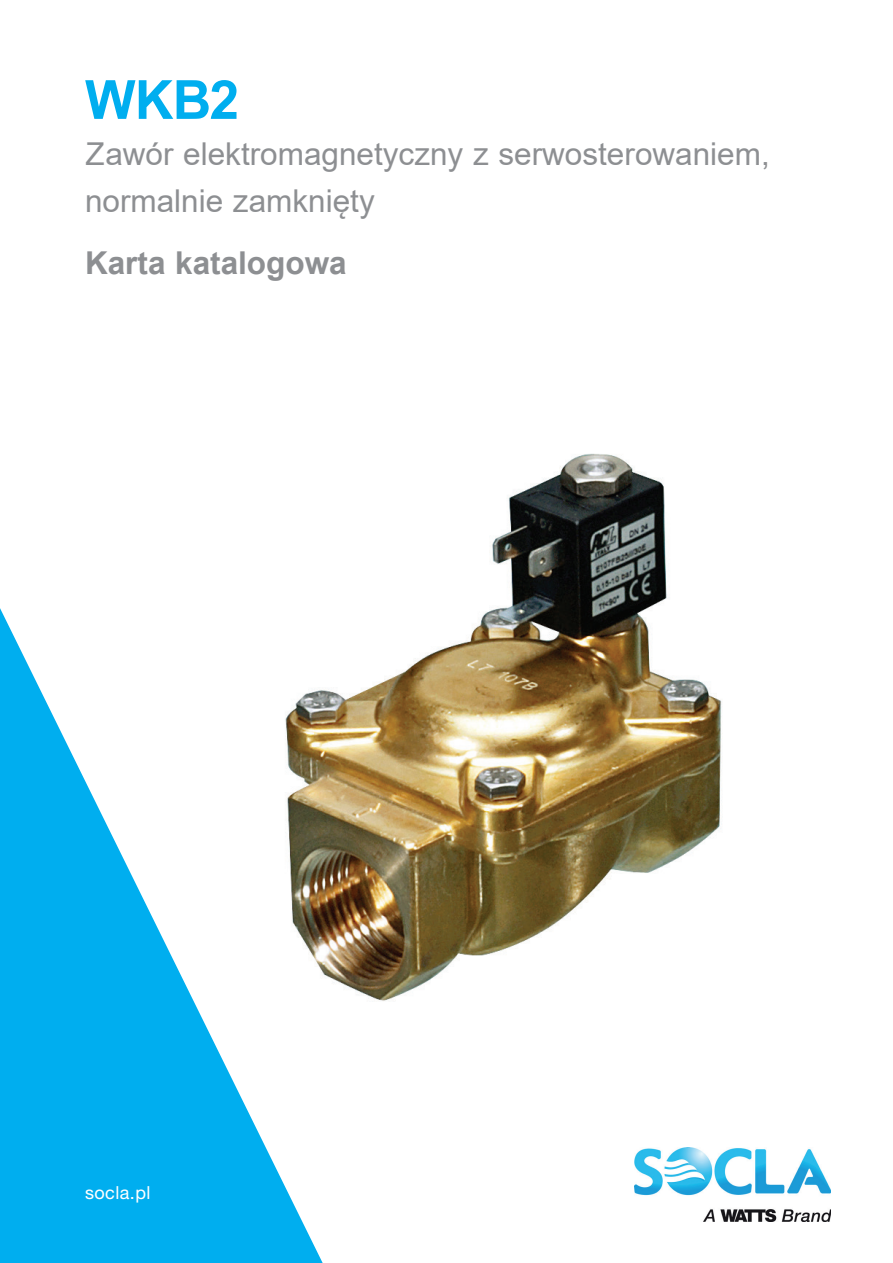
<style>
.page{position:relative;width:893px;height:1263px;background:#fff}
.page>*{position:absolute;margin:0;border:0;box-sizing:border-box;transform-origin:0 0}
.t1{font:700 54px "Arial";color:#00aeef}
.t2{font:31.5px/46.5px "Arial";color:#8d8f92}
.t3{font:700 31.5px "Arial";color:#8d8f92}
.t4{font:18px "Helvetica Neue LT Std";letter-spacing:.025em;color:#fff}
</style>
<div class="page">
<img style="left:634px;top:1147px;width:196px;height:75px">
<svg style="left:0;top:608px;width:323px;height:655px;fill:#00aeef"></svg>
<img style="left:282px;top:453px;width:440px;height:555px">
<h1 class="t1" style="left:85px;top:62px;width:156px">WKB2</h1>
<p class="t2" style="left:85px;top:131px;width:686px">Zawór elektromagnetyczny z serwosterowaniem, normalnie zamknięty</p>
<p class="t3" style="left:85px;top:241px;width:263px">Karta katalogowa</p>
<p class="t4" style="left:85px;top:1182px;width:67px">socla.pl</p>
</div>
